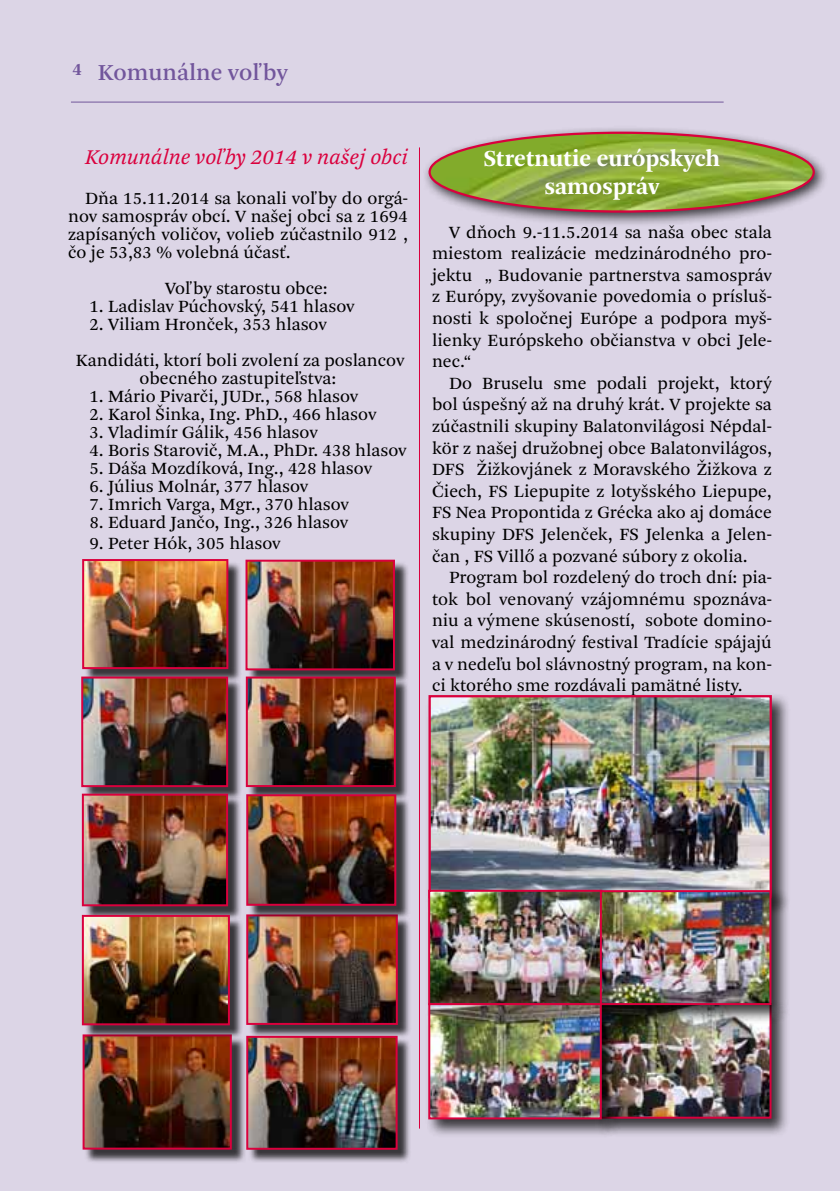
<style>
.page{position:relative;width:840px;height:1191px;background:#fff}
.page>*{position:absolute;margin:0;border:0;box-sizing:border-box;transform-origin:0 0}
.t1{font:700 24px/28.8px "Arnhem Pro";color:#fff;text-align:center}
.t2{font:24px "Arnhem Pro";color:#72569c}
.t3{font:italic 22px "Arnhem Pro Blond";color:#da003d}
.t4{font:18px/21.6px "Arnhem Pro Blond";color:#000;text-align:justify}
.t5{font:700 18px "Arnhem Pro";color:#72569c}
</style>
<div class="page">
<div style="left:0;top:0;width:839px;height:1191px;background:#dcd5e6"></div>
<hr style="left:419px;top:147px;width:1px;height:981px;background:#da003d">
<div style="left:421px;top:125px;width:407px;height:103px;background:#000;opacity:.75"></div>
<img style="left:429px;top:133px;width:384px;height:78px">
<div style="left:428px;top:132px;width:386px;height:81px;border:2px solid #da003d;border-radius:50%"></div>
<div style="left:425px;top:692px;width:365px;height:225px;background:#000;opacity:.75"></div>
<img style="left:431px;top:698px;width:337px;height:189px">
<div style="left:428px;top:695px;width:343px;height:203px;border:2px solid #da003d"></div>
<div style="left:595px;top:1000px;width:195px;height:137px;background:#000;opacity:.75"></div>
<img style="left:620px;top:1024px;width:148px;height:91px">
<div style="left:598px;top:1003px;width:173px;height:115px;border:2px solid #da003d"></div>
<div style="left:425px;top:886px;width:196px;height:138px;background:#000;opacity:.75"></div>
<div style="left:428px;top:889px;width:174px;height:116px;border:2px solid #da003d"></div>
<div style="left:596px;top:887px;width:193px;height:137px;background:#000;opacity:.75"></div>
<div style="left:599px;top:890px;width:172px;height:115px;border:2px solid #da003d"></div>
<div style="left:425px;top:1000px;width:195px;height:138px;background:#000;opacity:.75"></div>
<div style="left:428px;top:1003px;width:173px;height:116px;border:2px solid #da003d"></div>
<div style="left:84px;top:561px;width:158px;height:122px;background:#000;opacity:.75"></div>
<img style="left:85px;top:562px;width:140px;height:104px">
<div style="left:82px;top:559px;width:146px;height:110px;border:2px solid #da003d"></div>
<div style="left:247px;top:561px;width:161px;height:123px;background:#000;opacity:.75"></div>
<img style="left:248px;top:562px;width:144px;height:105px">
<div style="left:245px;top:559px;width:150px;height:111px;border:2px solid #da003d"></div>
<div style="left:248px;top:916px;width:163px;height:122px;background:#000;opacity:.75"></div>
<img style="left:249px;top:920px;width:145px;height:102px">
<div style="left:246px;top:914px;width:151px;height:111px;border:2px solid #da003d"></div>
<div style="left:84px;top:1036px;width:162px;height:127px;background:#000;opacity:.75"></div>
<img style="left:85px;top:1039px;width:144px;height:107px">
<div style="left:82px;top:1034px;width:150px;height:115px;border:2px solid #da003d"></div>
<div style="left:248px;top:1037px;width:163px;height:126px;background:#000;opacity:.75"></div>
<img style="left:249px;top:1038px;width:145px;height:108px">
<div style="left:246px;top:1035px;width:151px;height:114px;border:2px solid #da003d"></div>
<div style="left:83px;top:678px;width:159px;height:123px;background:#000;opacity:.75"></div>
<img style="left:84px;top:679px;width:141px;height:105px">
<div style="left:81px;top:676px;width:147px;height:111px;border:2px solid #da003d"></div>
<div style="left:247px;top:678px;width:162px;height:122px;background:#000;opacity:.75"></div>
<img style="left:249px;top:679px;width:143px;height:105px">
<div style="left:246px;top:676px;width:149px;height:111px;border:2px solid #da003d"></div>
<div style="left:84px;top:795px;width:158px;height:125px;background:#000;opacity:.75"></div>
<img style="left:85px;top:796px;width:140px;height:107px">
<div style="left:82px;top:793px;width:146px;height:113px;border:2px solid #da003d"></div>
<div style="left:248px;top:796px;width:162px;height:124px;background:#000;opacity:.75"></div>
<img style="left:249px;top:797px;width:144px;height:105px">
<div style="left:246px;top:794px;width:150px;height:111px;border:2px solid #da003d"></div>
<div style="left:84px;top:916px;width:159px;height:123px;background:#000;opacity:.75"></div>
<img style="left:85px;top:918px;width:142px;height:104px">
<div style="left:82px;top:915px;width:148px;height:110px;border:2px solid #da003d"></div>
<p class="t5" style="left:72px;top:57px;width:11px">4</p>
<h1 class="t2" style="left:98px;top:57px;width:191px">Komunálne voľ by</h1>
<p class="t3" style="left:85px;top:143px;width:324px">Komunálne voľby 2014 v našej obci</p>
<p class="t4" style="left:68px;top:189px;width:341px;line-height:18px;text-indent:17px">Dňa 15.11.2014 sa konali voľ by do orgá&shy;nov samospráv obcí. V našej obci sa z 1694 zapísaných voličov, volieb zúčastnilo 912 , čo je 53,83 % volebná účasť.</p>
<p class="t4" style="left:165px;top:277px;width:164px">Voľ by starostu obce:</p>
<p class="t4" style="left:89px;top:295px;width:266px">1. Ladislav Púchovský, 541 hlasov</p>
<p class="t4" style="left:76px;top:306px;width:330px;line-height:36px;text-indent:14px">2. Viliam Hronček, 353 hlasov<br>Kandidáti, ktorí boli zvolení za poslancov</p>
<p class="t4" style="left:140px;top:367px;width:198px">obecného zastupiteľstva:</p>
<p class="t4" style="left:89px;top:385px;width:270px">1. Mário Pivarči, JUDr., 568 hlasov</p>
<p class="t4" style="left:89px;top:403px;width:288px">2. Karol Šinka, Ing. PhD., 466 hlasov</p>
<p class="t4" style="left:89px;top:421px;width:230px">3. Vladimír Gálik, 456 hlasov</p>
<p class="t4" style="left:89px;top:439px;width:318px">4. Boris Starovič, M.A., PhDr. 438 hlasov</p>
<p class="t4" style="left:89px;top:457px;width:284px">5. Dáša Mozdíková, Ing., 428 hlasov</p>
<p class="t4" style="left:89px;top:475px;width:220px">6. Július Molnár, 377 hlasov</p>
<p class="t4" style="left:89px;top:493px;width:261px">7. Imrich Varga, Mgr., 370 hlasov</p>
<p class="t4" style="left:89px;top:511px;width:260px">8. Eduard Jančo, Ing., 326 hlasov</p>
<p class="t4" style="left:89px;top:533px;width:193px">9. Peter Hók, 305 hlasov</p>
<h1 class="t1" style="left:483px;top:144px;width:237px">Stretnutie európskych samospráv</h1>
<p class="t4" style="left:432px;top:221px;width:341px;text-indent:17px">V dňoch 9.-11.5.2014 sa naša obec stala miestom realizácie medzinárodného pro&shy;jektu „ Budovanie partnerstva samospráv z Európy, zvyšovanie povedomia o prísluš&shy;nosti k spoločnej Európe a podpora myš&shy;lienky Európskeho občianstva v obci Jele&shy;nec.“</p>
<p class="t4" style="left:432px;top:372px;width:341px;text-indent:17px">Do Bruselu sme podali projekt, ktorý bol úspešný až na druhý krát. V projekte sa zúčastnili skupiny Balatonvilágosi Népdal&shy;kör z našej družobnej obce Balatonvilágos, DFS Žižkovjánek z Moravského Žižkova z Čiech, FS Liepupite z lotyšského Liepupe, FS Nea Propontida z Grécka ako aj domáce skupiny DFS Jelenček, FS Jelenka a Jelen&shy;čan , FS Villő a pozvané súbory z okolia.</p>
<p class="t4" style="left:432px;top:567px;width:341px;text-indent:17px">Program bol rozdelený do troch dní: pia&shy;tok bol venovaný vzájomnému spoznáva&shy;niu a výmene skúseností, sobote domino&shy;val medzinárodný festival Tradície spájajú a v nedeľu bol slávnostný program, na kon&shy;ci ktorého sme rozdávali pamätné listy.</p>
</div>
